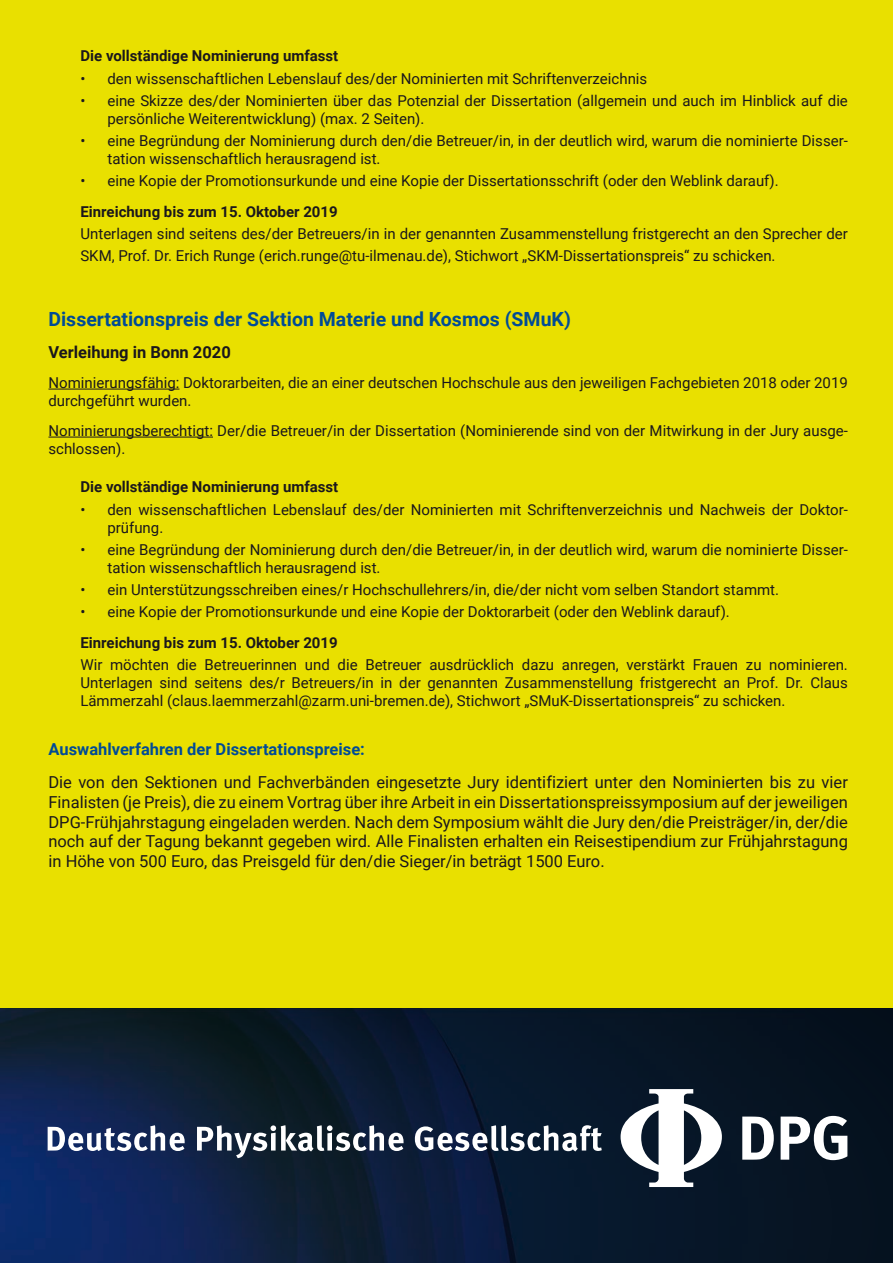
<style>
.page{position:relative;width:893px;height:1263px;background:#e9e000}
.page>*{position:absolute;margin:0;border:0;box-sizing:border-box;transform-origin:0 0}
.t1{font:700 19.5px "Roboto";color:#004b96}
.t2{font:16.5px/19.8px "Roboto";color:#1a171c}
.t3{font:700 16.5px "Roboto";color:#1a171c}
.t4{font:15px/18px "Roboto";color:#1a171c}
.t5{font:700 15px "Roboto";color:#1a171c}
.s1{font-weight:700}
.s2{font-weight:700;color:#004b96}
</style>
<div class="page">
<img style="left:0;top:1008px;width:893px;height:255px">
<hr style="left:48px;top:389px;width:131px;height:1px;background:#1a171c">
<hr style="left:48px;top:437px;width:165px;height:1px;background:#1a171c">
<svg style="left:48px;top:1125px;width:554px;height:33px;background:#546176"></svg>
<svg style="left:742px;top:1116px;width:105px;height:44px;background:#888e95"></svg>
<svg style="left:621px;top:1089px;width:101px;height:98px;background:#868d96"></svg>
<p class="t5" style="left:80px;top:45px;width:259px">Die vollständige Nominierung umfasst</p>
<p class="t4" style="left:80px;top:69px;width:568px">• den wissenschaftlichen Lebenslauf des/der Nominierten mit Schriftenverzeichnis</p>
<p class="t4" style="left:107px;top:91px;width:742px;text-indent:-27px">• eine Skizze des/der Nominierten über das Potenzial der Dissertation (allgemein und auch im Hinblick auf die persönliche Weiterentwicklung) (max. 2 Seiten).</p>
<p class="t4" style="left:107px;top:131px;width:742px;text-indent:-27px">• eine Begründung der Nominierung durch den/die Betreuer/in, in der deutlich wird, warum die nominierte Disser&shy;tation wissenschaftlich herausragend ist.</p>
<p class="t4" style="left:80px;top:165px;width:700px;line-height:30.8px">• eine Kopie der Promotionsurkunde und eine Kopie der Dissertationsschrift (oder den Weblink darauf).<br><span class="s1">Einreichung bis zum 15. Oktober 2019</span></p>
<p class="t4" style="left:80px;top:223px;width:769px;line-height:21.6px">Unterlagen sind seitens des/der Betreuers/in in der genannten Zusammenstellung fristgerecht an den Sprecher der<br>SKM, Prof. Dr. Erich Runge (erich.runge@tu-ilmenau.de), Stichwort „SKM-Dissertationspreis“ zu schicken.</p>
<p class="t1" style="left:48px;top:306px;width:524px">Dissertationspreis der Sektion Materie und Kosmos (SMuK)</p>
<p class="t3" style="left:48px;top:340px;width:184px">Verleihung in Bonn 2020</p>
<p class="t4" style="left:48px;top:373px;width:801px">Nominierungsfähig: Doktorarbeiten, die an einer deutschen Hochschule aus den jeweiligen Fachgebieten 2018 oder 2019 durchgeführt wurden.</p>
<p class="t4" style="left:48px;top:421px;width:801px">Nominierungsberechtigt: Der/die Betreuer/in der Dissertation (Nominierende sind von der Mitwirkung in der Jury ausge&shy;schlossen).</p>
<p class="t5" style="left:80px;top:477px;width:259px">Die vollständige Nominierung umfasst</p>
<p class="t4" style="left:107px;top:500px;width:742px;text-indent:-27px">• den wissenschaftlichen Lebenslauf des/der Nominierten mit Schriftenverzeichnis und Nachweis der Doktor&shy;prüfung.</p>
<p class="t4" style="left:107px;top:540px;width:742px;text-indent:-27px">• eine Begründung der Nominierung durch den/die Betreuer/in, in der deutlich wird, warum die nominierte Disser&shy;tation wissenschaftlich herausragend ist.</p>
<p class="t4" style="left:80px;top:580px;width:700px">• ein Unterstützungsschreiben eines/r Hochschullehrers/in, die/der nicht vom selben Standort stammt.</p>
<p class="t4" style="left:80px;top:596px;width:651px;line-height:30.8px">• eine Kopie der Promotionsurkunde und eine Kopie der Doktorarbeit (oder den Weblink darauf).<br><span class="s1">Einreichung bis zum 15. Oktober 2019</span></p>
<p class="t4" style="left:80px;top:656px;width:769px;text-align:justify">Wir möchten die Betreuerinnen und die Betreuer ausdrücklich dazu anregen, verstärkt Frauen zu nominieren.<br>Unterlagen sind seitens des/r Betreuers/in in der genannten Zusammenstellung fristgerecht an Prof. Dr. Claus Lämmerzahl (claus.laemmerzahl@zarm.uni-bremen.de), Stichwort „SMuK-Dissertationspreis“ zu schicken.</p>
<p class="t2" style="left:48px;top:732px;width:801px;line-height:32.5px"><span class="s2">Auswahlverfahren der Dissertationspreise:<br></span>Die von den Sektionen und Fachverbänden eingesetzte Jury identifiziert unter den Nominierten bis zu vier</p>
<p class="t2" style="left:48px;top:791px;width:801px;text-align:justify">Finalisten (je Preis), die zu einem Vortrag über ihre Arbeit in ein Dissertationspreissymposium auf der jeweiligen DPG-Frühjahrstagung eingeladen werden. Nach dem Symposium wählt die Jury den/die Preisträger/in, der/die noch auf der Tagung bekannt gegeben wird. Alle Finalisten erhalten ein Reisestipendium zur Frühjahrstagung in Höhe von 500 Euro, das Preisgeld für den/die Sieger/in beträgt 1500 Euro.</p>
</div>
